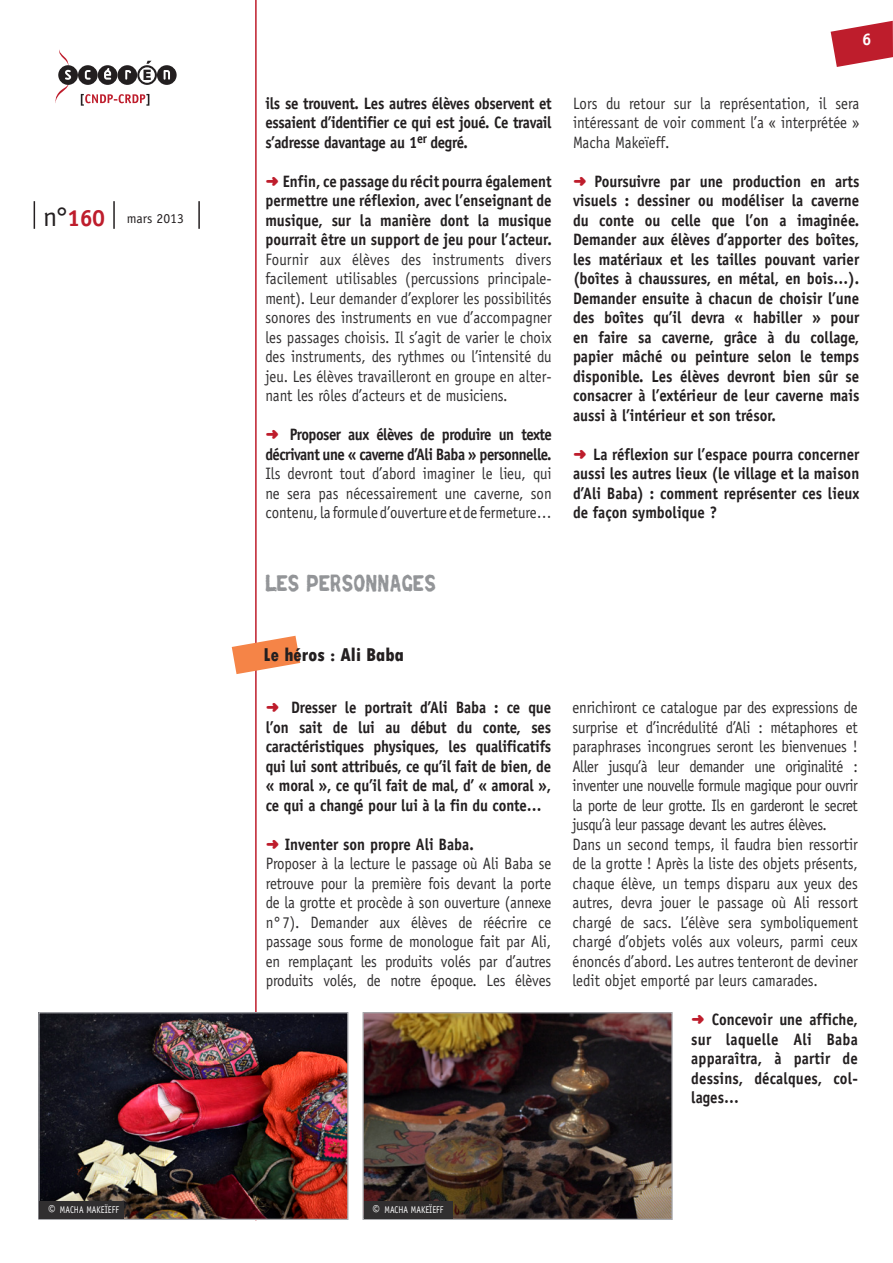
<style>
.page{position:relative;width:893px;height:1263px;background:#fff}
.page>*{position:absolute;margin:0;border:0;box-sizing:border-box;transform-origin:0 0}
.titre_2{font:21px "Repent";letter-spacing:.025em;color:#939598;scale:.8 1}
.t1{font:700 21px "Officina Sans Std";color:#fff}
.titre_3{font:800 condensed 19.5px "Tw Cen";color:#231f20}
.t2{font:700 16.8px "Officina Sans Std";color:#fff}
.txt_usuel{font:16.5px/19.5px "Officina Sans Std";letter-spacing:-.01em;color:#312f30;text-align:justify;scale:.9 1}
.Exercice{font:700 16.5px/19.5px "Officina Sans Std";color:#231f20;text-align:justify;scale:.9 1}
.txt_usuel-2{font:700 16.5px/19.5px "Officina Sans Std";letter-spacing:-.02em;color:#231f20;text-align:justify;scale:.9 1}
.Exercice-2{font:700 16.5px/19.5px "Officina Sans Std";letter-spacing:-.035em;color:#231f20;scale:.9 1}
.t3{font:13.65px "Officina Sans Std";color:#231f20}
.Credits{font:9.75px "Officina Sans Std";letter-spacing:.005em;color:#fff;scale:.85 1}
.s1{font-size:27.3px}
.s2{font-weight:700;font-size:23.4px;color:#be1d2c}
.s3{font-family:"Distro Bats";font-weight:400;font-size:15px;color:#be1d2c}
.s4{font-weight:700;font-size:15.75px}
</style>
<div class="page">
<hr style="left:255px;top:0;width:2px;height:1220px;background:#be1d2c">
<svg style="left:34px;top:201px;width:1px;height:28px"></svg>
<hr style="left:113px;top:201px;width:2px;height:28px;background:#231f20">
<hr style="left:198px;top:201px;width:2px;height:28px;background:#231f20">
<svg style="left:831px;top:21px;width:62px;height:46px"></svg>
<svg style="left:55px;top:49px;width:122px;height:57px"></svg>
<svg style="left:232px;top:636px;width:68px;height:38px"></svg>
<img style="left:364px;top:1014px;width:307px;height:204px">
<div style="left:362px;top:1012px;width:311px;height:208px;border:1px solid #a8a9ad"></div>
<img style="left:40px;top:1014px;width:306px;height:204px">
<div style="left:38px;top:1012px;width:310px;height:208px;border:1px solid #a8a9ad"></div>
<div style="left:40px;top:1202px;width:84px;height:17px;background:#312f30"></div>
<div style="left:364px;top:1202px;width:88px;height:17px;background:#312f30"></div>
<p class="t3" style="left:43px;top:210px;width:142px"><span class="s1">n°</span><span class="s2">160</span> mars 2013</p>
<p class="txt_usuel-2" style="left:265px;top:93px;width:320px">ils se trouvent. Les autres élèves observent et essaient d’identifier ce qui est joué. Ce travail s’adresse davantage au 1<sup>er</sup> degré.</p>
<p class="Exercice" style="left:265px;top:171px;width:320px"><span class="s3">b</span> Enfin, ce passage du récit pourra également permettre une réflexion, avec l’enseignant de musique, sur la manière dont la musique pourrait être un support de jeu pour l’acteur.</p>
<p class="txt_usuel" style="left:265px;top:249px;width:320px">Fournir aux élèves des instruments divers facilement utilisables (percussions principale&shy;ment). Leur demander d’explorer les possibilités sonores des instruments en vue d’accompagner les passages choisis. Il s’agit de varier le choix des instruments, des rythmes ou l’intensité du jeu. Les élèves travailleront en groupe en alter&shy;nant les rôles d’acteurs et de musiciens.</p>
<p class="Exercice-2" style="left:265px;top:425px;width:320px"><span class="s3">b</span> Proposer aux élèves de produire un texte décrivant une « caverne d’Ali Baba » personnelle.</p>
<p class="txt_usuel" style="left:265px;top:464px;width:320px">Ils devront tout d’abord imaginer le lieu, qui ne sera pas nécessairement une caverne, son contenu, la formule d’ouverture et de fermeture…</p>
<p class="titre_2" style="left:266px;top:571px;width:214px">LES PERSONNAGES</p>
<p class="t2" style="left:862px;top:29px;width:11px">6</p>
<p class="t1" style="left:854px;top:30px;width:13px">6</p>
<p class="txt_usuel" style="left:573px;top:93px;width:320px">Lors du retour sur la représentation, il sera intéressant de voir comment l’a « interprétée » Macha Makeïeff.</p>
<p class="Exercice" style="left:573px;top:171px;width:320px"><span class="s3">b</span> Poursuivre par une production en arts visuels : dessiner ou modéliser la caverne du conte ou celle que l’on a imaginée.<br>Demander aux élèves d’apporter des boîtes, les matériaux et les tailles pouvant varier (boîtes à chaussures, en métal, en bois…).<br>Demander ensuite à chacun de choisir l’une des boîtes qu’il devra « habiller » pour en faire sa caverne, grâce à du collage, papier mâché ou peinture selon le temps disponible. Les élèves devront bien sûr se consacrer à l’extérieur de leur caverne mais aussi à l’intérieur et son trésor.</p>
<p class="Exercice" style="left:573px;top:444px;width:320px"><span class="s3">b</span> La réflexion sur l’espace pourra concerner aussi les autres lieux (le village et la maison d’Ali Baba) : comment représenter ces lieux de façon symbolique ?</p>
<p class="titre_3" style="left:264px;top:643px;width:142px">Le héros : Ali Baba</p>
<p class="Exercice" style="left:266px;top:698px;width:319px"><span class="s3">b</span> Dresser le portrait d’Ali Baba : ce que l’on sait de lui au début du conte, ses caractéristiques physiques, les qualificatifs qui lui sont attribués, ce qu’il fait de bien, de « moral », ce qu’il fait de mal, d’ « amoral », ce qui a changé pour lui à la fin du conte…</p>
<p class="Exercice" style="left:266px;top:834px;width:233px"><span class="s3">b</span> Inventer son propre Ali Baba.</p>
<p class="txt_usuel" style="left:266px;top:854px;width:319px">Proposer à la lecture le passage où Ali Baba se retrouve pour la première fois devant la porte de la grotte et procède à son ouverture (annexe n°7). Demander aux élèves de réécrire ce passage sous forme de monologue fait par Ali, en remplaçant les produits volés par d’autres produits volés, de notre époque. Les élèves</p>
<p class="txt_usuel" style="left:572px;top:698px;width:319px">enrichiront ce catalogue par des expressions de surprise et d’incrédulité d’Ali : métaphores et paraphrases incongrues seront les bienvenues !<br>Aller jusqu’à leur demander une originalité : inventer une nouvelle formule magique pour ouvrir la porte de leur grotte. Ils en garderont le secret jusqu’à leur passage devant les autres élèves.</p>
<p class="txt_usuel" style="left:572px;top:834px;width:319px">Dans un second temps, il faudra bien ressortir de la grotte ! Après la liste des objets présents, chaque élève, un temps disparu aux yeux des autres, devra jouer le passage où Ali ressort chargé de sacs. L’élève sera symboliquement chargé d’objets volés aux voleurs, parmi ceux énoncés d’abord. Les autres tenteront de deviner ledit objet emporté par leurs camarades.</p>
<p class="Exercice" style="left:691px;top:1010px;width:187px"><span class="s3">b</span> Concevoir une affiche, sur laquelle Ali Baba apparaîtra, à partir de dessins, décalques, col&shy;lages…</p>
<p class="Credits" style="left:48px;top:1204px;width:85px"><span class="s4">©</span> MACHA MAKEÏEFF</p>
<p class="Credits" style="left:372px;top:1204px;width:85px"><span class="s4">©</span> MACHA MAKEÏEFF</p>
</div>
